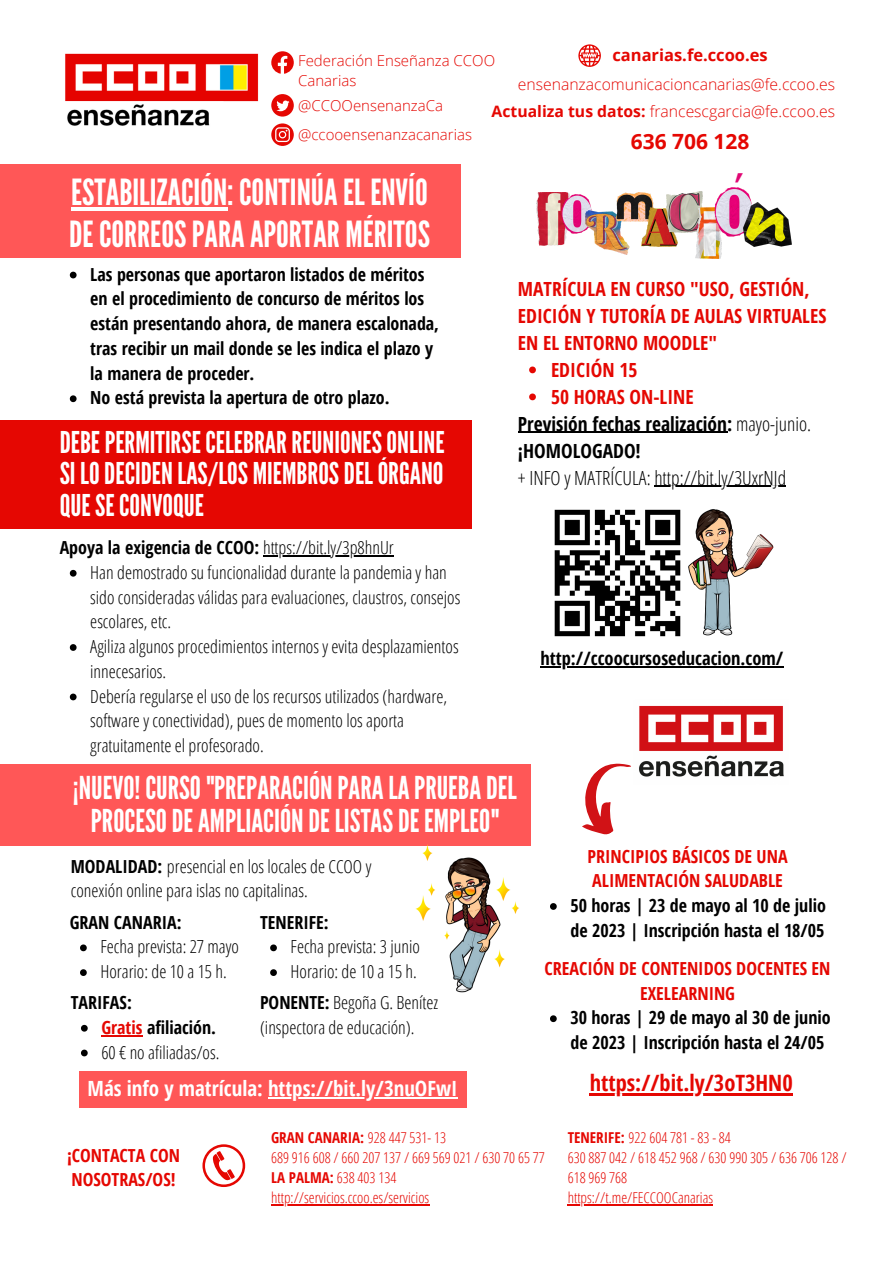
<style>
.page{position:relative;width:893px;height:1264px;background:#fff}
.page>*{position:absolute;margin:0;border:0;box-sizing:border-box;transform-origin:0 0}
.t1{font:45.6px "Oswald";color:#e00774}
.t2{font:36px/41.5px "League Gothic";color:#fff}
.t3{font:31.5px/32.5px "League Gothic";color:#fff;text-align:center}
.t4{font:30px/31.5px "League Gothic";color:#fff;text-align:justify}
.t5{font:700 22.5px "Open Sans Condensed";color:#e50702}
.t6{font:700 21px "Open Sans Condensed";color:#fff}
.t7{font:700 21px "Open Sans";color:#e50702}
.t8{font:700 19.5px/27px "Open Sans Condensed";color:#e50702}
.t9{font:700 19.5px "Open Sans Condensed";color:#000}
.t10{font:300 19.5px "Open Sans Condensed";color:#000}
.t11{font:700 18.45px "Open Sans Condensed";color:#000}
.t12{font:300 18px/24.8px "Open Sans Condensed";color:#000}
.t13{font:700 18px/24.8px "Open Sans Condensed";color:#000}
.t14{font:700 18px/24.8px "Open Sans Condensed";color:#e50702}
.t15{font:700 16.5px "Open Sans";color:#e50702}
.t16{font:300 15.75px "Open Sans";color:#e50702}
.t17{font:300 15px/20.2px "Open Sans Condensed";color:#e50702}
.t18{font:300 15px/20.2px "Open Sans";color:#e50702}
.t19{font:700 15px "Open Sans Condensed";color:#e50702}
.s1{font-weight:700}
.s2{font-weight:300}
.s3{color:#e50702}
</style>
<div class="page">
<svg style="left:578px;top:44px;width:23px;height:23px"></svg>
<svg style="left:271px;top:51px;width:23px;height:23px"></svg>
<svg style="left:271px;top:94px;width:23px;height:23px"></svg>
<svg style="left:271px;top:123px;width:23px;height:23px"></svg>
<img style="left:65px;top:53px;width:194px;height:73px">
<svg style="left:202px;top:1144px;width:43px;height:42px"></svg>
<img style="left:536px;top:193px;width:33px;height:52px">
<img style="left:561px;top:194px;width:31px;height:39px">
<img style="left:586px;top:210px;width:43px;height:44px">
<img style="left:617px;top:193px;width:36px;height:29px">
<img style="left:641px;top:208px;width:36px;height:39px">
<img style="left:666px;top:191px;width:36px;height:41px">
<img style="left:695px;top:208px;width:26px;height:50px">
<img style="left:714px;top:187px;width:38px;height:49px">
<img style="left:743px;top:202px;width:48px;height:44px">
<img style="left:554px;top:509px;width:219px;height:128px">
<div style="left:0;top:164px;width:460px;height:94px;background:#ff5757"></div>
<img style="left:639px;top:705px;width:145px;height:72px">
<svg style="left:582px;top:752px;width:74px;height:83px"></svg>
<div style="left:0;top:420px;width:471px;height:109px;background:#e50702"></div>
<div style="left:0;top:763px;width:531px;height:82px;background:#ff5757"></div>
<img style="left:412px;top:844px;width:119px;height:149px">
<hr style="left:540px;top:666px;width:243px;height:1px;background:#000">
<hr style="left:271px;top:1204px;width:158px;height:1px;background:#e50702">
<hr style="left:567px;top:1204px;width:146px;height:1px;background:#e50702">
<svg style="left:550px;top:903px;width:6px;height:6px"></svg>
<svg style="left:529px;top:366px;width:7px;height:7px"></svg>
<svg style="left:529px;top:393px;width:7px;height:7px"></svg>
<hr style="left:518px;top:432px;width:209px;height:1px;background:#000">
<hr style="left:654px;top:486px;width:132px;height:1px;background:#000">
<svg style="left:70px;top:570px;width:7px;height:6px"></svg>
<svg style="left:70px;top:644px;width:7px;height:7px"></svg>
<svg style="left:70px;top:693px;width:7px;height:7px"></svg>
<hr style="left:263px;top:555px;width:131px;height:1px;background:#000">
<hr style="left:71px;top:207px;width:156px;height:4px;background:#fff">
<svg style="left:70px;top:272px;width:7px;height:6px"></svg>
<svg style="left:70px;top:395px;width:7px;height:7px"></svg>
<svg style="left:550px;top:1015px;width:6px;height:7px"></svg>
<hr style="left:589px;top:1093px;width:204px;height:2px;background:#e50702">
<svg style="left:80px;top:944px;width:7px;height:7px"></svg>
<svg style="left:80px;top:969px;width:7px;height:7px"></svg>
<svg style="left:81px;top:1024px;width:7px;height:7px"></svg>
<hr style="left:101px;top:1035px;width:41px;height:1px;background:#e50702">
<svg style="left:81px;top:1049px;width:7px;height:7px"></svg>
<svg style="left:270px;top:944px;width:7px;height:7px"></svg>
<svg style="left:270px;top:969px;width:7px;height:7px"></svg>
<div style="left:79px;top:1070px;width:387px;height:37px;background:#ff5757"></div>
<hr style="left:268px;top:1097px;width:189px;height:1px;background:#fff">
<p class="t15" style="left:612px;top:44px;width:157px">canarias.fe.ccoo.es</p>
<p class="t18" style="left:298px;top:50px;width:198px">Federación Enseñanza CCOO<br>Canarias</p>
<p class="t18" style="left:298px;top:95px;width:146px">@CCOOensenanzaCa</p>
<p class="t18" style="left:298px;top:124px;width:175px">@ccooensenanzacanarias</p>
<p class="t16" style="left:518px;top:73px;width:318px">ensenanzacomunicacioncanarias@fe.ccoo.es</p>
<p class="t16" style="left:491px;top:100px;width:345px"><span class="s1">Actualiza tus datos:</span> francescgarcia@fe.ccoo.es</p>
<p class="t7" style="left:630px;top:127px;width:120px">636 706 128</p>
<p class="t2" style="left:69px;top:172px;width:362px">ESTABILIZACIÓN:CONTINÚAEL ENVÍO<br>DECORREOSPARAAPORTAR MÉRITOS</p>
<p class="t13" style="left:90px;top:261px;width:350px">Las personas que aportaron listados de méritos en el procedimiento de concurso de méritos los están presentando ahora, de manera escalonada, tras recibir un mail donde se les indica el plazo y la manera de proceder.</p>
<p class="t13" style="left:90px;top:385px;width:301px">No está prevista la apertura de otro plazo.</p>
<p class="t4" style="left:60px;top:427px;width:386px">DEBEPERMITIRSECELEBRARREUNIONESONLINE SI LODECIDENLAS/LOS MIEMBROSDELÓRGANO QUESECONVOQUE</p>
<p class="t13" style="left:60px;top:535px;width:335px">Apoya la exigencia de CCOO: <span class="s2">https://bit.ly/3p8hnUr</span></p>
<p class="t12" style="left:90px;top:559px;width:371px">Han demostrado su funcionalidad durante la pandemia y han sido consideradas válidas para evaluaciones, claustros, consejos escolares, etc.</p>
<p class="t12" style="left:90px;top:633px;width:370px">Agiliza algunos procedimientos internos y evita desplazamientos innecesarios.</p>
<p class="t12" style="left:90px;top:683px;width:358px">Debería regularse el uso de los recursos utilizados (hardware, software y conectividad), pues de momento los aporta gratuitamente el profesorado.</p>
<p class="t1" style="left:732px;top:157px;width:14px">´</p>
<p class="t8" style="left:518px;top:274px;width:310px">MATRÍCULA EN CURSO "USO, GESTIÓN,<br>EDICIÓN Y TUTORÍA DE AULAS VIRTUALES<br>EN EL ENTORNO MOODLE"</p>
<p class="t8" style="left:551px;top:355px;width:88px">EDICIÓN 15</p>
<p class="t8" style="left:551px;top:382px;width:144px">50 HORAS ON-LINE</p>
<p class="t9" style="left:518px;top:410px;width:295px">Previsión fechas realización: <span class="s2">mayo-junio.</span></p>
<p class="t9" style="left:518px;top:437px;width:124px">¡HOMOLOGADO!</p>
<p class="t10" style="left:518px;top:464px;width:270px">+ INFO y MATRÍCULA: http://bit.ly/3UxrNJd</p>
<p class="t11" style="left:540px;top:645px;width:244px">http://ccoocursoseducacion.com/</p>
<p class="t3" style="left:73px;top:772px;width:445px">¡NUEVO!CURSO"PREPARACIÓNPARALAPRUEBADEL<br>PROCESODEAMPLIACIÓNDE LISTASDE EMPLEO"</p>
<p class="t12" style="left:71px;top:853px;width:302px"><span class="s1">MODALIDAD:</span> presencial en los locales de CCOO y conexión online para islas no capitalinas.</p>
<p class="t13" style="left:70px;top:909px;width:113px">GRAN CANARIA:</p>
<p class="t13" style="left:260px;top:909px;width:70px">TENERIFE:</p>
<p class="t12" style="left:100px;top:934px;width:140px">Fecha prevista: 27 mayo</p>
<p class="t12" style="left:100px;top:958px;width:128px">Horario: de 10 a 15 h.</p>
<p class="t12" style="left:290px;top:934px;width:131px">Fecha prevista: 3 junio</p>
<p class="t12" style="left:290px;top:958px;width:128px">Horario: de 10 a 15 h.</p>
<p class="t13" style="left:71px;top:989px;width:62px">TARIFAS:</p>
<p class="t13" style="left:101px;top:1014px;width:116px"><span class="s3">Gratis</span> afiliación.</p>
<p class="t12" style="left:101px;top:1039px;width:119px">60 € no afiliadas/os.</p>
<p class="t12" style="left:260px;top:989px;width:180px"><span class="s1">PONENTE:</span> Begoña G. Benítez (inspectora de educación).</p>
<p class="t6" style="left:88px;top:1073px;width:371px">Más info y matrícula: https://bit.ly/3nuOFwI</p>
<p class="t14" style="left:587px;top:843px;width:201px">PRINCIPIOS BÁSICOS DE UNA<br>ALIMENTACIÓN SALUDABLE</p>
<p class="t13" style="left:570px;top:892px;width:257px">50 horas | 23 de mayo al 10 de julio de 2023 | Inscripción hasta el 18/05</p>
<p class="t14" style="left:544px;top:955px;width:287px;text-align:center">CREACIÓN DE CONTENIDOS DOCENTES EN<br>EXELEARNING</p>
<p class="t13" style="left:570px;top:1004px;width:262px">30 horas | 29 de mayo al 30 de junio de 2023 | Inscripción hasta el 24/05</p>
<p class="t5" style="left:589px;top:1067px;width:204px">https://bit.ly/3oT3HN0</p>
<p class="t14" style="left:67px;top:1142px;width:114px">¡CONTACTA CON<br>NOSOTRAS/OS!</p>
<p class="t19" style="left:271px;top:1126px;width:176px">GRAN CANARIA: <span class="s2">928 447 531- 13</span></p>
<p class="t17" style="left:271px;top:1146px;width:275px">689 916 608 / 660 207 137 / 669 569 021 / 630 70 65 77</p>
<p class="t17" style="left:271px;top:1167px;width:127px"><span class="s1">LA PALMA:</span> 638 403 134</p>
<p class="t17" style="left:271px;top:1187px;width:160px">http://servicios.ccoo.es/servicios</p>
<p class="t17" style="left:567px;top:1126px;width:165px"><span class="s1">TENERIFE:</span> 922 604 781 - 83 - 84</p>
<p class="t17" style="left:567px;top:1146px;width:280px">630 887 042 / 618 452 968 / 630 990 305 / 636 706 128 /<br>618 969 768</p>
<p class="t17" style="left:567px;top:1187px;width:147px">https://t.me/FECCOOCanarias</p>
</div>
